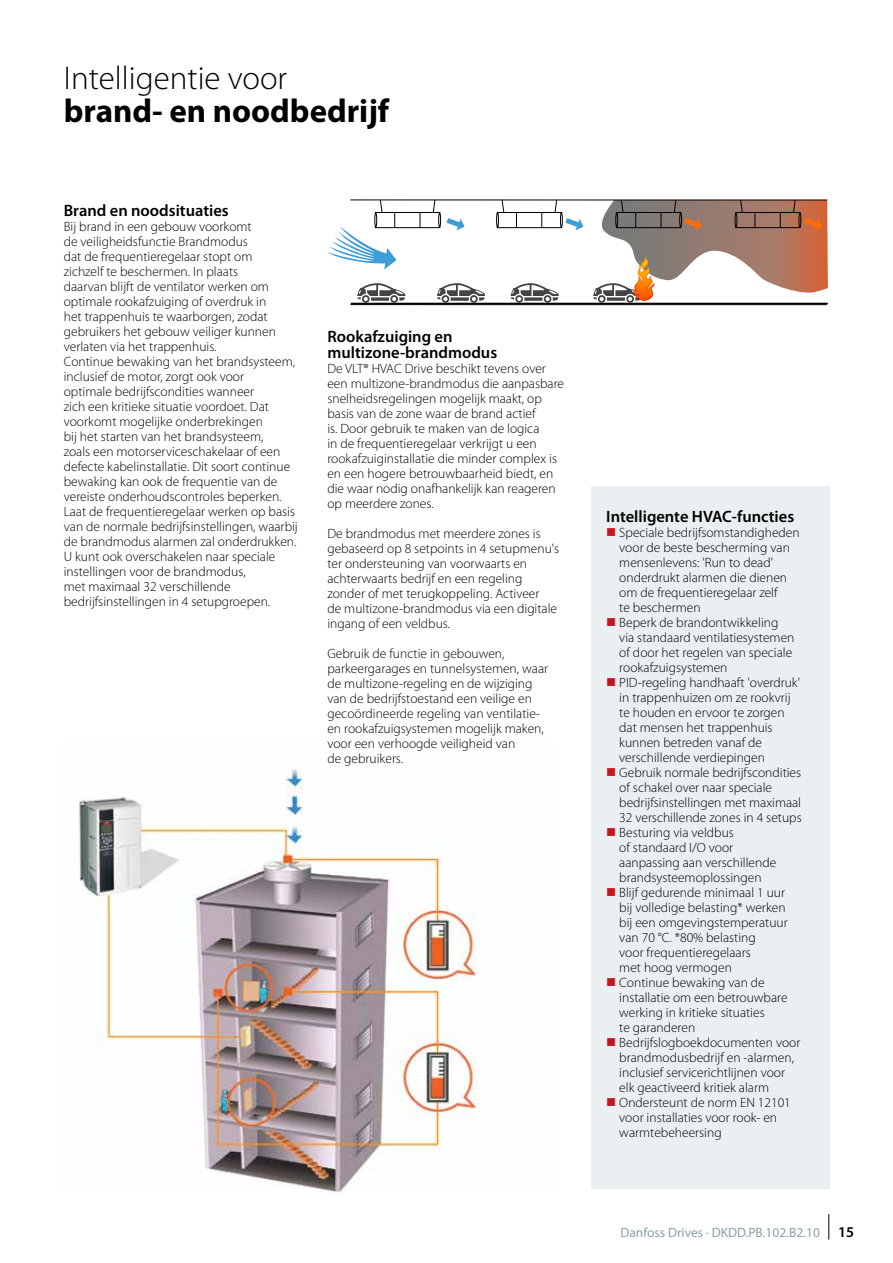
<style>
.page{position:relative;width:893px;height:1263px;background:#fff}
.page>*{position:absolute;margin:0;border:0;box-sizing:border-box;transform-origin:0 0}
.t1{font:700 33px "Myriad Pro";color:#000}
.t2{font:300 33px "Myriad Pro";color:#000}
.t3{font:600 16.5px/16.5px "Myriad Pro";color:#000}
.t4{font:300 13.5px/15px "Myriad Pro";color:#000}
.t5{font:13.5px "Myriad Pro";color:#8b9faa}
.s1{color:#c4161c}
.s2{font-weight:600;font-size:15px;color:#000}
</style>
<div class="page">
<div style="left:591px;top:486px;width:238px;height:702px;background:#eaeff2"></div>
<img style="left:79px;top:769px;width:398px;height:424px">
<svg style="left:327px;top:200px;width:501px;height:105px"></svg>
<svg style="left:828px;top:1214px;width:1px;height:25px"></svg>
<h1 class="t2" style="left:64px;top:59px;width:225px">Intelligentie voor</h1>
<h1 class="t1" style="left:64px;top:92px;width:327px">brand- en noodbedrijf</h1>
<p class="t3" style="left:64px;top:202px;width:167px">Brand en noodsituaties</p>
<p class="t4" style="left:64px;top:219px;width:236px">Bij brand in een gebouw voorkomt<br>de veiligheidsfunctie Brandmodus<br>dat de frequentieregelaar stopt om<br>zichzelf te beschermen. In plaats<br>daarvan blijft de ventilator werken om optimale rookafzuiging of overdruk in<br>het trappenhuis te waarborgen, zodat gebruikers het gebouw veiliger kunnen verlaten via het trappenhuis.<br>Continue bewaking van het brandsysteem, inclusief de motor, zorgt ook voor<br>optimale bedrijfscondities wanneer<br>zich een kritieke situatie voordoet. Dat voorkomt mogelijke onderbrekingen<br>bij het starten van het brandsysteem,<br>zoals een motorserviceschakelaar of een defecte kabelinstallatie. Dit soort continue bewaking kan ook de frequentie van de vereiste onderhoudscontroles beperken.<br>Laat de frequentieregelaar werken op basis van de normale bedrijfsinstellingen, waarbij de brandmodus alarmen zal onderdrukken.<br>U kunt ook overschakelen naar speciale instellingen voor de brandmodus,<br>met maximaal 32 verschillende bedrijfsinstellingen in 4 setupgroepen.</p>
<p class="t3" style="left:327px;top:328px;width:171px">Rookafzuiging en multizone-brandmodus</p>
<p class="t4" style="left:327px;top:361px;width:238px">De VLT® HVAC Drive beschikt tevens over een multizone-brandmodus die aanpasbare snelheidsregelingen mogelijk maakt, op basis van de zone waar de brand actief<br>is. Door gebruik te maken van de logica<br>in de frequentieregelaar verkrijgt u een rookafzuiginstallatie die minder complex is en een hogere betrouwbaarheid biedt, en die waar nodig onafhankelijk kan reageren op meerdere zones.</p>
<p class="t4" style="left:327px;top:526px;width:233px">De brandmodus met meerdere zones is gebaseerd op 8 setpoints in 4 setupmenu's ter ondersteuning van voorwaarts en achterwaarts bedrijf en een regeling zonder of met terugkoppeling. Activeer<br>de multizone-brandmodus via een digitale ingang of een veldbus.</p>
<p class="t4" style="left:327px;top:646px;width:222px">Gebruik de functie in gebouwen, parkeergarages en tunnelsystemen, waar de multizone-regeling en de wijziging van de bedrijfstoestand een veilige en gecoördineerde regeling van ventilatie&shy;en rookafzuigsystemen mogelijk maken, voor een verhoogde veiligheid van<br>de gebruikers.</p>
<p class="t3" style="left:606px;top:509px;width:189px">Intelligente HVAC-functies</p>
<p class="t4" style="left:619px;top:525px;width:182px;text-indent:-13px"><span class="s1">■</span> Speciale bedrijfsomstandigheden voor de beste bescherming van mensenlevens: 'Run to dead' onderdrukt alarmen die dienen om de frequentieregelaar zelf<br>te beschermen</p>
<p class="t4" style="left:619px;top:615px;width:177px;text-indent:-13px"><span class="s1">■</span> Beperk de brandontwikkeling via standaard ventilatiesystemen of door het regelen van speciale rookafzuigsystemen</p>
<p class="t4" style="left:619px;top:675px;width:182px;text-indent:-13px"><span class="s1">■</span> PID-regeling handhaaft 'overdruk' in trappenhuizen om ze rookvrij te houden en ervoor te zorgen dat mensen het trappenhuis kunnen betreden vanaf de verschillende verdiepingen</p>
<p class="t4" style="left:619px;top:765px;width:184px;text-indent:-13px"><span class="s1">■</span> Gebruik normale bedrijfscondities of schakel over naar speciale bedrijfsinstellingen met maximaal 32 verschillende zones in 4 setups</p>
<p class="t4" style="left:619px;top:825px;width:159px;text-indent:-13px"><span class="s1">■</span> Besturing via veldbus<br>of standaard I/O voor aanpassing aan verschillende brandsysteemoplossingen</p>
<p class="t4" style="left:619px;top:885px;width:170px;text-indent:-13px"><span class="s1">■</span> Blijf gedurende minimaal 1 uur bij volledige belasting* werken bij een omgevingstemperatuur van 70 °C. *80% belasting<br>voor frequentieregelaars<br>met hoog vermogen</p>
<p class="t4" style="left:619px;top:975px;width:170px;text-indent:-13px"><span class="s1">■</span> Continue bewaking van de installatie om een betrouwbare werking in kritieke situaties<br>te garanderen</p>
<p class="t4" style="left:619px;top:1035px;width:183px;text-indent:-13px"><span class="s1">■</span> Bedrijfslogboekdocumenten voor brandmodusbedrijf en -alarmen, inclusief servicerichtlijnen voor elk geactiveerd kritiek alarm</p>
<p class="t4" style="left:619px;top:1095px;width:173px;text-indent:-13px"><span class="s1">■</span> Ondersteunt de norm EN 12101 voor installaties voor rook- en warmtebeheersing</p>
<p class="t5" style="left:620px;top:1225px;width:235px">Danfoss Drives · DKDD.PB.102.B2.10 <span class="s2">15</span></p>
</div>
